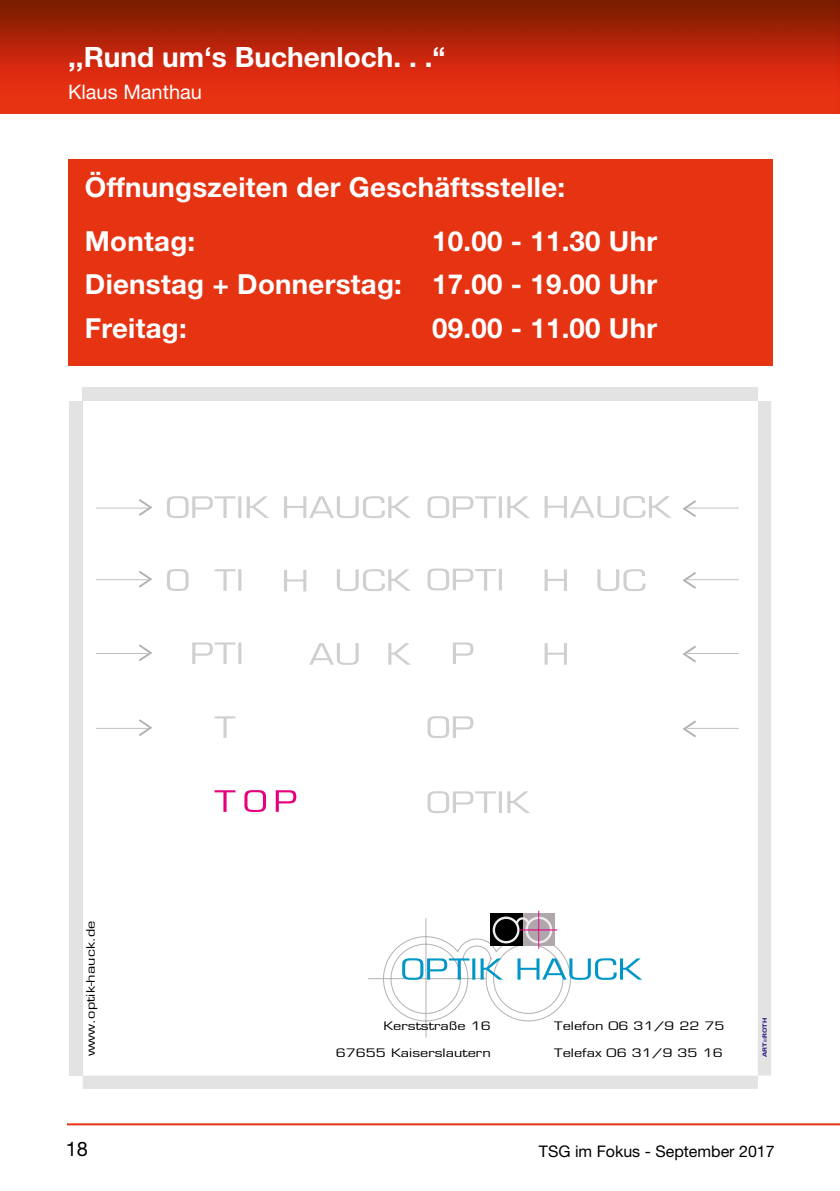
<style>
.page{position:relative;width:840px;height:1191px;background:#fff}
.page>*{position:absolute;margin:0;border:0;box-sizing:border-box;transform-origin:0 0}
.t1{font:700 28px "Helvetica Neue";color:#fff}
.t2{font:700 27.6px/43.4px "Helvetica Neue";letter-spacing:.01em;color:#fff}
.t3{font:20px "Helvetica Neue";color:#fff}
.t4{font:20px "Helvetica Neue";color:#000}
.t5{font:16px "Helvetica Neue";color:#000}
.t6{font:11.4px "Eurasia Extended Normal";color:#000}
.t7{font:900 expanded 5.8px "Zurich BT";color:#312783}
.s1{font-weight:300;font-stretch:extra-condensed}
</style>
<div class="page">
<img style="left:0;top:0;width:839px;height:113px">
<hr style="left:67px;top:1123px;width:772px;height:2px;background:#e63312">
<div style="left:68px;top:159px;width:704px;height:206px;background:#e63312"></div>
<div style="left:82px;top:388px;width:675px;height:13px;background:#e3e3e3"></div>
<div style="left:758px;top:401px;width:12px;height:674px;background:#e3e3e3"></div>
<div style="left:83px;top:1075px;width:674px;height:14px;background:#e3e3e3"></div>
<div style="left:69px;top:401px;width:14px;height:674px;background:#e3e3e3"></div>
<div style="left:522px;top:913px;width:32px;height:33px;background:#b0a7ac"></div>
<div style="left:490px;top:913px;width:32px;height:33px;background:#000"></div>
<svg style="left:368px;top:916px;width:274px;height:122px"></svg>
<hr style="left:538px;top:910px;width:1px;height:38px;background:#e6007d">
<hr style="left:519px;top:929px;width:38px;height:1px;background:#e6007d">
<svg style="left:167px;top:496px;width:504px;height:22px"></svg>
<svg style="left:167px;top:568px;width:478px;height:23px"></svg>
<svg style="left:192px;top:642px;width:374px;height:23px"></svg>
<svg style="left:427px;top:791px;width:102px;height:22px"></svg>
<svg style="left:214px;top:716px;width:259px;height:22px"></svg>
<svg style="left:214px;top:790px;width:21px;height:22px"></svg>
<svg style="left:275px;top:790px;width:21px;height:22px"></svg>
<svg style="left:244px;top:790px;width:22px;height:22px"></svg>
<svg style="left:96px;top:499px;width:56px;height:17px"></svg>
<svg style="left:682px;top:500px;width:56px;height:17px"></svg>
<svg style="left:96px;top:571px;width:56px;height:16px"></svg>
<svg style="left:682px;top:572px;width:56px;height:17px"></svg>
<svg style="left:96px;top:644px;width:56px;height:17px"></svg>
<svg style="left:683px;top:646px;width:55px;height:16px"></svg>
<svg style="left:96px;top:719px;width:56px;height:17px"></svg>
<svg style="left:683px;top:720px;width:55px;height:17px"></svg>
<p class="t1" style="left:68px;top:40px;width:379px">,,Rund um‘s Buchenloch. . .“</p>
<p class="t3" style="left:68px;top:80px;width:135px">Klaus Manthau</p>
<p class="t2" style="left:85px;top:160px;width:481px;line-height:53.4px">Öffnungszeiten der Geschäftsstelle:<br>Montag:</p>
<p class="t2" style="left:85px;top:218px;width:573px;text-align:justify;text-indent:347px">10.00 - 11.30 Uhr Dienstag + Donnerstag: 17.00 - 19.00 Uhr Freitag:</p>
<p class="t2" style="left:432px;top:305px;width:226px">09.00 - 11.00 Uhr</p>
<p class="t6" style="left:83px;top:1056px;width:137px;rotate:-90deg">www.optik-hauck.de</p>
<p class="t6" style="left:383px;top:1018px;width:109px">Kerststraße 16</p>
<p class="t6" style="left:335px;top:1045px;width:156px">67655 Kaiserslautern</p>
<p class="t6" style="left:554px;top:1018px;width:172px">Telefon 06 31/9 22 75</p>
<p class="t6" style="left:554px;top:1045px;width:170px">Telefax 06 31/9 35 16</p>
<p class="t7" style="left:761px;top:1057px;width:41px;rotate:-90deg">ART<span class="s1">von</span>ROTH</p>
<p class="t4" style="left:66px;top:1136px;width:24px">18</p>
<p class="t5" style="left:538px;top:1141px;width:237px">TSG im Fokus - September 2017</p>
</div>
